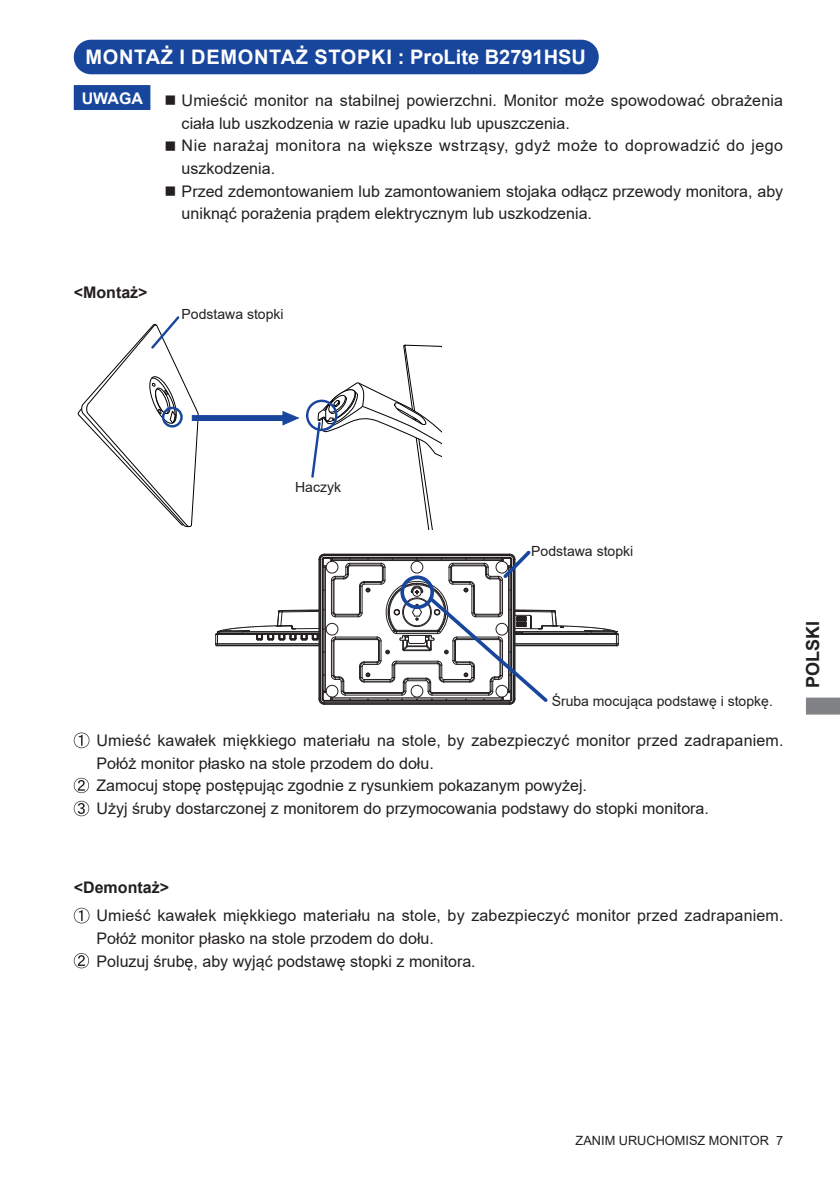
<style>
.page{position:relative;width:840px;height:1191px;background:#fff}
.page>*{position:absolute;margin:0;border:0;box-sizing:border-box;transform-origin:0 0}
.t1{font:700 20px "Arial";letter-spacing:.01em;color:#fff}
.t2{font:700 18px "Arial";color:#231f20}
.t3{font:16px/22.6px "Arial";color:#231f20}
.t4{font:16px/22.6px "Arial";letter-spacing:.03em;color:#231f20}
.t5{font:700 16px "Arial";color:#231f20}
.t6{font:700 16px "Arial";color:#fff}
.t7{font:14px "Arial";color:#231f20}
.t8{font:12.8px "Arial";color:#231f20}
</style>
<div class="page">
<svg style="left:806px;top:697px;width:33px;height:17px"></svg>
<div style="left:75px;top:41px;width:522px;height:32px;background:#18469d;border-radius:16px"></div>
<div style="left:74px;top:40px;width:524px;height:34px;border:2px solid #18469d;border-radius:16px"></div>
<div style="left:74px;top:85px;width:76px;height:25px;background:#18469d;border:2px solid #18469d"></div>
<svg style="left:74px;top:732px;width:15px;height:16px"></svg>
<svg style="left:74px;top:778px;width:15px;height:15px"></svg>
<svg style="left:74px;top:801px;width:15px;height:15px"></svg>
<svg style="left:74px;top:907px;width:15px;height:16px"></svg>
<svg style="left:74px;top:953px;width:15px;height:15px"></svg>
<div style="left:306px;top:399px;width:31px;height:32px;border:2px solid #18469d;border-radius:50%"></div>
<svg style="left:309px;top:344px;width:132px;height:185px"></svg>
<svg style="left:77px;top:316px;width:222px;height:211px"></svg>
<svg style="left:215px;top:550px;width:404px;height:155px"></svg>
<p class="t1" style="left:85px;top:42px;width:501px">MONTAŻ I DEMONTAŻ STOPKI : ProLite B2791HSU</p>
<p class="t6" style="left:82px;top:87px;width:63px">UWAGA</p>
<p class="t3" style="left:181px;top:89px;width:602px;text-indent:-17px">■ Umieścić monitor na stabilnej powierzchni. Monitor może spowodować obrażenia ciała lub uszkodzenia w razie upadku lub upuszczenia.</p>
<p class="t4" style="left:181px;top:134px;width:602px;text-indent:-17px">■ Nie narażaj monitora na większe wstrząsy, gdyż może to doprowadzić do jego uszkodzenia.</p>
<p class="t3" style="left:181px;top:180px;width:602px;text-indent:-17px">■ Przed zdemontowaniem lub zamontowaniem stojaka odłącz przewody monitora, aby uniknąć porażenia prądem elektrycznym lub uszkodzenia.</p>
<p class="t5" style="left:74px;top:281px;width:75px">&lt;Montaż&gt;</p>
<p class="t7" style="left:181px;top:305px;width:103px">Podstawa stopki</p>
<p class="t7" style="left:295px;top:478px;width:47px">Haczyk</p>
<p class="t7" style="left:531px;top:541px;width:103px">Podstawa stopki</p>
<p class="t7" style="left:551px;top:691px;width:222px">Śruba mocująca podstawę i stopkę.</p>
<p class="t3" style="left:96px;top:729px;width:688px">Umieść kawałek miękkiego materiału na stole, by zabezpieczyć monitor przed zadrapaniem.<br>Połóż monitor płasko na stole przodem do dołu.<br>Zamocuj stopę postępując zgodnie z rysunkiem pokazanym powyżej.<br>Użyj śruby dostarczonej z monitorem do przymocowania podstawy do stopki monitora.</p>
<p class="t2" style="left:799px;top:688px;width:69px;rotate:-90deg">POLSKI</p>
<p class="t5" style="left:74px;top:876px;width:97px">&lt;Demontaż&gt;</p>
<p class="t3" style="left:96px;top:904px;width:688px">Umieść kawałek miękkiego materiału na stole, by zabezpieczyć monitor przed zadrapaniem.<br>Połóż monitor płasko na stole przodem do dołu.<br>Poluzuj śrubę, aby wyjąć podstawę stopki z monitora.</p>
<p class="t8" style="left:575px;top:1131px;width:209px">ZANIM URUCHOMISZ MONITOR 7</p>
</div>
